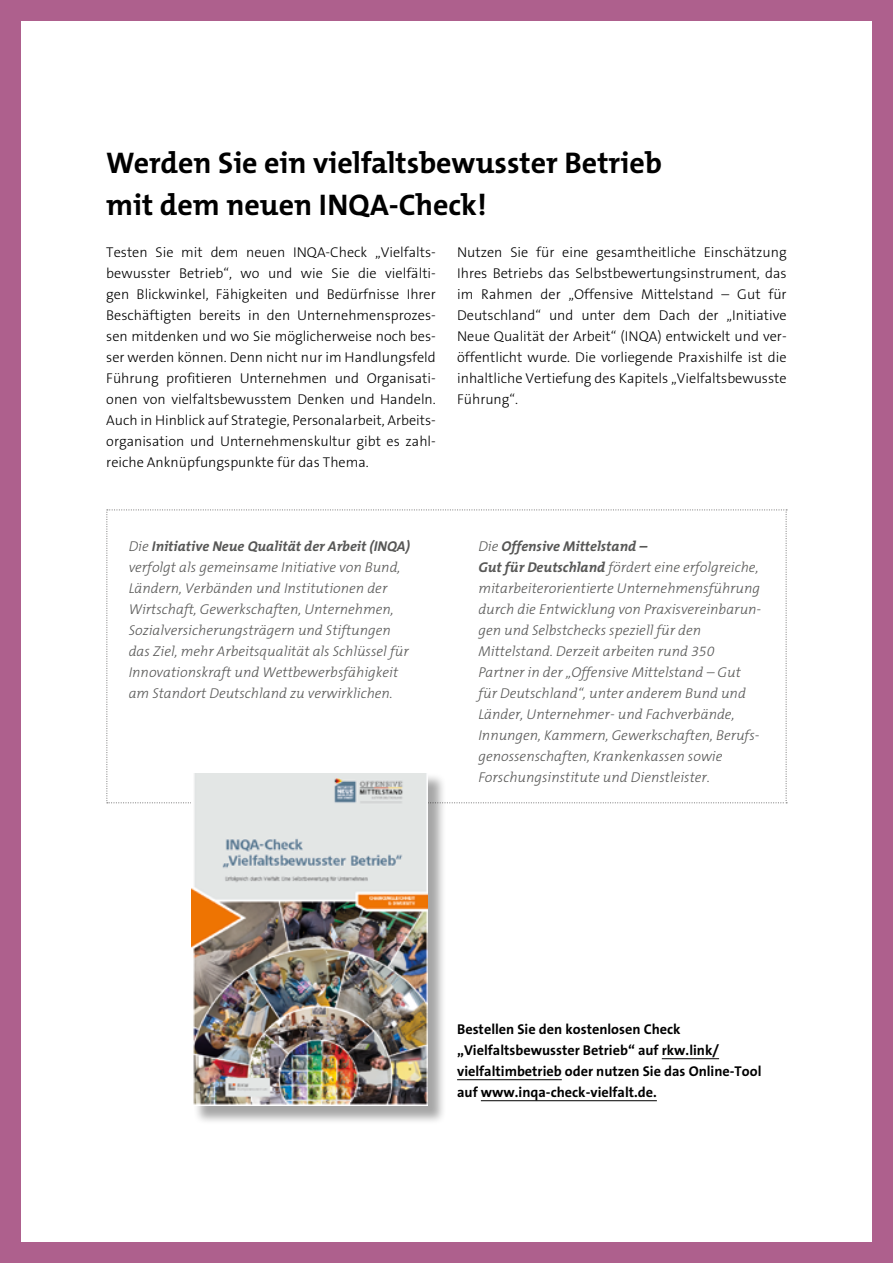
<style>
.page{position:relative;width:893px;height:1263px;background:#ae608d}
.page>*{position:absolute;margin:0;border:0;box-sizing:border-box;transform-origin:0 0}
.Subline_1{font:700 30px/42px "The Mix B W7";color:#000}
.Fließtext_Blocksatz{font:300 14.25px/21px "The Sans Os F";color:#000;text-align:justify}
.box_fließtext_ohne_e{font:italic 300 14.25px/21px "The Mix B W3";color:#575756}
.Fließtext_Blocksatz-2{font:700 14.25px/21px "The Sans Os F";color:#000}
.s1{font-family:"The Mix B W7";font-weight:700}
</style>
<div class="page">
<div style="left:21px;top:21px;width:851px;height:1221px;background:#fff"></div>
<hr style="left:662px;top:1058px;width:57px;height:1px;background:#000">
<hr style="left:457px;top:1079px;width:105px;height:1px;background:#000">
<hr style="left:481px;top:1100px;width:176px;height:1px;background:#000">
<svg style="left:106px;top:509px;width:681px;height:294px"></svg>
<div style="left:194px;top:772px;width:253px;height:352px;background:#000;opacity:.35"></div>
<img style="left:191px;top:774px;width:237px;height:332px">
<p class="Subline_1" style="left:106px;top:142px;width:557px">Werden Sie ein vielfaltsbewusster Betrieb mit dem neuen INQA-Check!</p>
<p class="Fließtext_Blocksatz" style="left:106px;top:242px;width:331px">Testen Sie mit dem neuen INQA-Check „Vielfalts&shy;bewusster Betrieb“, wo und wie Sie die vielfälti&shy;gen Blickwinkel, Fähigkeiten und Bedürfnisse Ihrer Beschäftigten bereits in den Unternehmensprozes&shy;sen mitdenken und wo Sie möglicherweise noch bes&shy;ser werden können. Denn nicht nur im Handlungsfeld Führung profitieren Unternehmen und Organisati&shy;onen von vielfaltsbewusstem Denken und Handeln.<br>Auch in Hinblick auf Strategie, Personalarbeit, Arbeits&shy;organisation und Unternehmenskultur gibt es zahl&shy;reiche Anknüpfungspunkte für das Thema.</p>
<p class="Fließtext_Blocksatz" style="left:457px;top:242px;width:331px">Nutzen Sie für eine gesamtheitliche Einschätzung Ihres Betriebs das Selbstbewertungsinstrument, das im Rahmen der „Offensive Mittelstand – Gut für Deutschland“ und unter dem Dach der „Initiative Neue Qualität der Arbeit“ (INQA) entwickelt und ver&shy;öffentlicht wurde. Die vorliegende Praxishilfe ist die inhaltliche Vertiefung des Kapitels „Vielfaltsbewusste Führung“.</p>
<p class="box_fließtext_ohne_e" style="left:129px;top:536px;width:283px">Die <span class="s1">Initiative Neue Qualität der Arbeit (INQA) </span>verfolgt als gemeinsame Initiative von Bund, Ländern, Verbänden und Institutionen der Wirtschaft, Gewerkschaften, Unternehmen, Sozialversicherungsträgern und Stiftungen das Ziel, mehr Arbeitsqualität als Schlüssel für Innovationskraft und Wettbewerbsfähigkeit am Standort Deutschland zu verwirklichen.</p>
<p class="box_fließtext_ohne_e" style="left:478px;top:536px;width:284px">Die <span class="s1">Offensive Mittelstand –<br>Gut für Deutschland</span> fördert eine erfolgreiche, mitarbeiterorientierte Unternehmensführung durch die Entwicklung von Praxisvereinbarun&shy;gen und Selbstchecks speziell für den Mittelstand. Derzeit arbeiten rund 350<br>Partner in der „Offensive Mittelstand – Gut für Deutschland“, unter anderem Bund und Länder, Unternehmer- und Fachverbände, Innungen, Kammern, Gewerkschaften, Berufs&shy;genossenschaften, Krankenkassen sowie Forschungsinstitute und Dienstleister.</p>
<p class="Fließtext_Blocksatz-2" style="left:457px;top:1019px;width:306px">Bestellen Sie den kostenlosen Check „Vielfaltsbewusster Betrieb“ auf rkw.link/ vielfaltimbetrieb oder nutzen Sie das Online-Tool auf www.inqa-check-vielfalt.de.</p>
</div>
